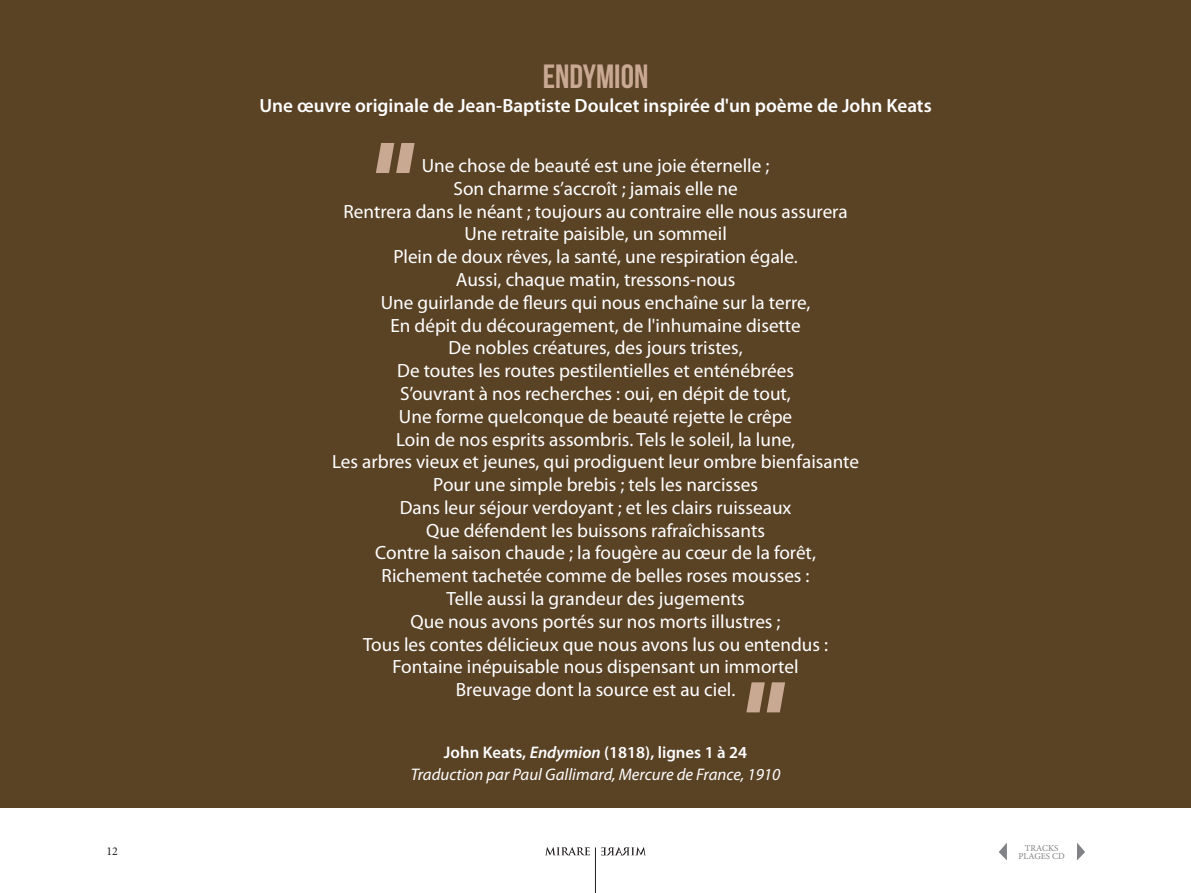
<style>
.page{position:relative;width:1191px;height:893px;background:#fff}
.page>*{position:absolute;margin:0;border:0;box-sizing:border-box;transform-origin:0 0}
.t1{font:italic 900 110.85px "Helvetica";color:#caa993}
.t2{font:700 33.6px "Bebas Neue";color:#caa993}
.t3{font:19.2px/22.8px "Myriad Pro";color:#fff;text-align:center}
.t4{font:600 19.2px "Myriad Pro";color:#fff}
.t5{font:italic 16.8px/22.8px "Myriad Pro";color:#fff;text-align:center}
.t6{font:12px "Minion Pro";color:#231f20}
.t7{font:9px/7.5px "Minion Pro";color:#808285;text-align:center}
.s1{font-weight:600;font-style:normal}
.s2{font-weight:600}
</style>
<div class="page">
<svg style="left:999px;top:843px;width:8px;height:17px"></svg>
<svg style="left:1077px;top:843px;width:8px;height:17px"></svg>
<svg style="left:545px;top:847px;width:45px;height:8px"></svg>
<svg style="left:601px;top:847px;width:45px;height:8px"></svg>
<hr style="left:595px;top:847px;width:1px;height:46px;background:#231f20">
<div style="left:0;top:0;width:1191px;height:808px;background:#5a4225"></div>
<h2 class="t2" style="left:543px;top:58px;width:107px">ENDYMION</h2>
<p class="t4" style="left:259px;top:93px;width:673px">Une œuvre originale de Jean-Baptiste Doulcet inspirée d'un poème de John Keats</p>
<h1 class="t1" style="left:356px;top:111px;width:81px">"</h1>
<p class="t3" style="left:332px;top:155px;width:528px">Une chose de beauté est une joie éternelle ;<br>Son charme s’accroît ; jamais elle ne<br>Rentrera dans le néant ; toujours au contraire elle nous assurera Une retraite paisible, un sommeil<br>Plein de doux rêves, la santé, une respiration égale.<br>Aussi, chaque matin, tressons-nous<br>Une guirlande de fleurs qui nous enchaîne sur la terre,<br>En dépit du découragement, de l'inhumaine disette<br>De nobles créatures, des jours tristes,<br>De toutes les routes pestilentielles et enténébrées<br>S’ouvrant à nos recherches : oui, en dépit de tout,<br>Une forme quelconque de beauté rejette le crêpe<br>Loin de nos esprits assombris. Tels le soleil, la lune,<br>Les arbres vieux et jeunes, qui prodiguent leur ombre bienfaisante Pour une simple brebis ; tels les narcisses<br>Dans leur séjour verdoyant ; et les clairs ruisseaux<br>Que défendent les buissons rafraîchissants<br>Contre la saison chaude ; la fougère au cœur de la forêt, Richement tachetée comme de belles roses mousses :<br>Telle aussi la grandeur des jugements<br>Que nous avons portés sur nos morts illustres ;<br>Tous les contes délicieux que nous avons lus ou entendus :<br>Fontaine inépuisable nous dispensant un immortel<br>Breuvage dont la source est au ciel.</p>
<h1 class="t1" style="left:726px;top:650px;width:81px">"</h1>
<p class="t5" style="left:411px;top:740px;width:371px"><span class="s1">John Keats,</span> <span class="s2">Endymion</span> <span class="s1">(1818), lignes 1 à 24<br></span>Traduction par Paul Gallimard, Mercure de France, 1910</p>
<p class="t6" style="left:106px;top:843px;width:13px">12</p>
<p class="t7" style="left:1018px;top:844px;width:48px">TRACKS<br>PLAGES CD</p>
</div>
